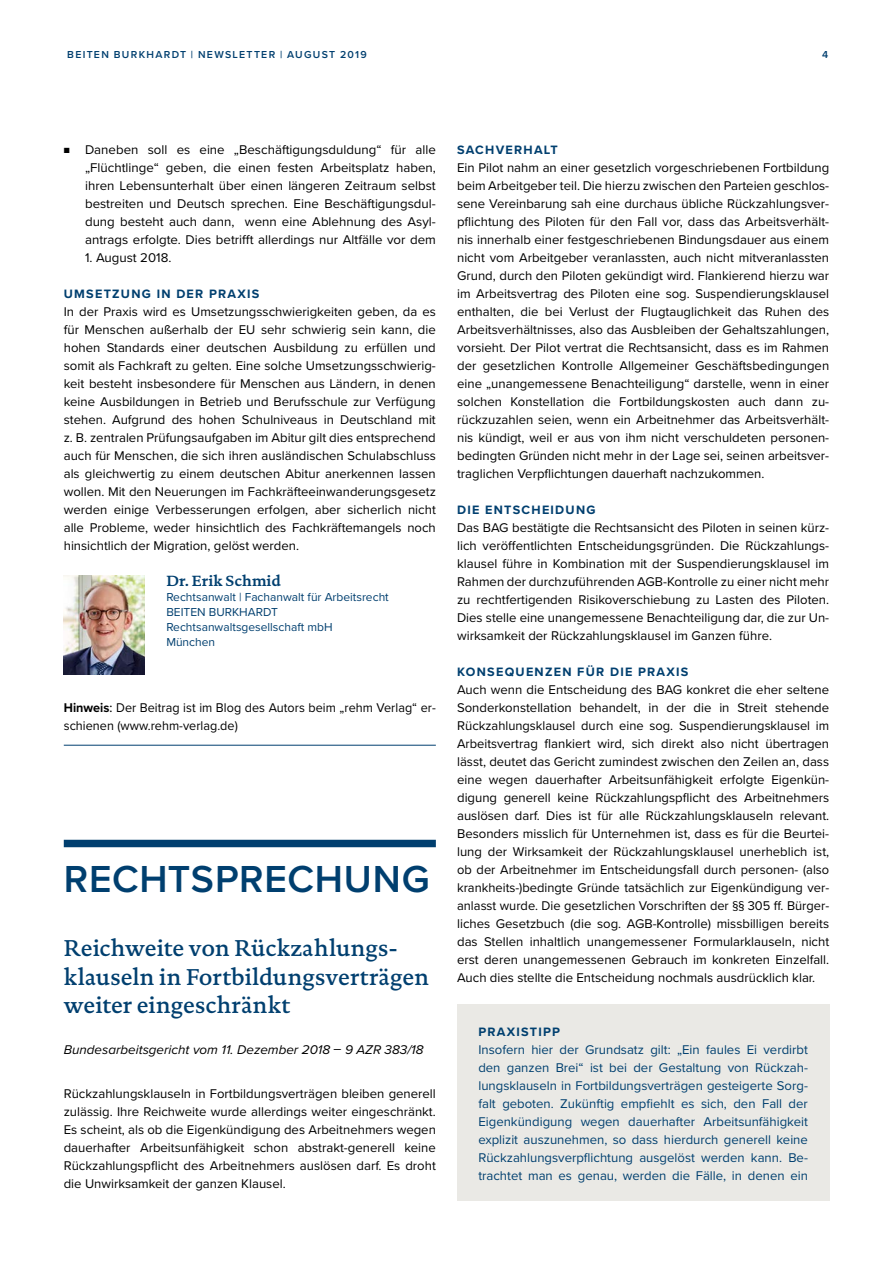
<style>
.page{position:relative;width:893px;height:1263px;background:#fff}
.page>*{position:absolute;margin:0;border:0;box-sizing:border-box;transform-origin:0 0}
.t1{font:600 39px "Proxima Nova";letter-spacing:.02em;color:#003f6f}
.t2{font:500 23.25px/28.5px "DTL Documenta TOT";letter-spacing:.005em;color:#003f6f}
.t3{font:700 15px "DTL Documenta TOT";color:#003f6f}
.t4{font:13.2px/18px "Proxima Nova";color:#000;text-align:justify}
.t5{font:13.2px/18px "Proxima Nova";color:#003f6f;text-align:justify}
.t6{font:13.2px/18px "Proxima Nova";color:#000;scale:.96 1}
.t7{font:italic 13.2px "Proxima Nova";color:#000}
.t8{font:700 12.6px "Proxima Nova";letter-spacing:.1em;color:#003f6f}
.t9{font:12px/15px "Proxima Nova";color:#003f6f}
.t10{font:600 10.5px "Proxima Nova";letter-spacing:.125em;color:#003f6f}
.s1{font-size:9px}
.s2{font-weight:700}
.s3{font-weight:500}
.s4{font-style:normal}
</style>
<div class="page">
<div style="left:64px;top:840px;width:372px;height:7px;background:#003f6f"></div>
<div style="left:457px;top:1005px;width:372px;height:196px;background:#eae9e5"></div>
<img style="left:64px;top:576px;width:80px;height:99px">
<hr style="left:64px;top:745px;width:372px;height:1px;background:#003f6f">
<p class="t10" style="left:67px;top:47px;width:301px">BEITEN BURKHARDT | NEWSLETTER | AUGUST 2019</p>
<p class="t10" style="left:822px;top:47px;width:8px">4</p>
<p class="t4" style="left:85px;top:140px;width:352px;text-indent:-21px"><span class="s1">■</span> Daneben soll es eine „Beschäftigungsduldung“ für alle „Flüchtlinge“ geben, die einen festen Arbeitsplatz haben, ihren Lebensunterhalt über einen längeren Zeitraum selbst bestreiten und Deutsch sprechen. Eine Beschäftigungsdul&shy;dung besteht auch dann, wenn eine Ablehnung des Asyl&shy;antrags erfolgte. Dies betrifft allerdings nur Altfälle vor dem</p>
<p class="t4" style="left:85px;top:248px;width:88px">1. August 2018.</p>
<p class="t8" style="left:64px;top:284px;width:197px">UMSETZUNG IN DER PRAXIS</p>
<p class="t4" style="left:64px;top:302px;width:374px">In der Praxis wird es Umsetzungsschwierigkeiten geben, da es für Menschen außerhalb der EU sehr schwierig sein kann, die hohen Standards einer deutschen Ausbildung zu erfüllen und somit als Fachkraft zu gelten. Eine solche Umsetzungsschwierig&shy;keit besteht insbesondere für Menschen aus Ländern, in denen keine Ausbildungen in Betrieb und Berufsschule zur Verfügung stehen. Aufgrund des hohen Schulniveaus in Deutschland mit z. B. zentralen Prüfungsaufgaben im Abitur gilt dies entsprechend auch für Menschen, die sich ihren ausländischen Schulabschluss als gleichwertig zu einem deutschen Abitur anerkennen lassen wollen. Mit den Neuerungen im Fachkräfteeinwanderungsgesetz werden einige Verbesserungen erfolgen, aber sicherlich nicht alle Probleme, weder hinsichtlich des Fachkräftemangels noch hinsichtlich der Migration, gelöst werden.</p>
<p class="t3" style="left:166px;top:571px;width:116px">Dr. Erik Schmid</p>
<p class="t9" style="left:166px;top:589px;width:224px">Rechtsanwalt | Fachanwalt für Arbeitsrecht<br>BEITEN BURKHARDT<br>Rechtsanwaltsgesellschaft mbH<br>München</p>
<p class="t6" style="left:64px;top:698px;width:389px"><span class="s2">Hinweis</span><span class="s3">:</span> Der Beitrag ist im Blog des Autors beim „rehm Verlag“ er&shy;schienen (www.rehm-verlag.de)</p>
<h1 class="t1" style="left:64px;top:850px;width:367px">RECHTSPRECHUNG</h1>
<h2 class="t2" style="left:64px;top:934px;width:367px">Reichweite von Rückzahlungs&shy;klauseln in Fortbildungsverträgen weiter eingeschränkt</h2>
<p class="t7" style="left:64px;top:1040px;width:361px">Bundesarbeitsgericht vom 11. Dezember 2018 <span class="s4">–</span> 9 AZR 383/18</p>
<p class="t4" style="left:64px;top:1084px;width:374px">Rückzahlungsklauseln in Fortbildungsverträgen bleiben generell zulässig. Ihre Reichweite wurde allerdings weiter eingeschränkt.<br>Es scheint, als ob die Eigenkündigung des Arbeitnehmers wegen dauerhafter Arbeitsunfähigkeit schon abstrakt-generell keine Rückzahlungspflicht des Arbeitnehmers auslösen darf. Es droht die Unwirksamkeit der ganzen Klausel.</p>
<p class="t8" style="left:457px;top:140px;width:102px">SACHVERHALT</p>
<p class="t4" style="left:457px;top:158px;width:374px">Ein Pilot nahm an einer gesetzlich vorgeschriebenen Fortbildung beim Arbeitgeber teil. Die hierzu zwischen den Parteien geschlos&shy;sene Vereinbarung sah eine durchaus übliche Rückzahlungsver&shy;pflichtung des Piloten für den Fall vor, dass das Arbeitsverhält&shy;nis innerhalb einer festgeschriebenen Bindungsdauer aus einem nicht vom Arbeitgeber veranlassten, auch nicht mitveranlassten Grund, durch den Piloten gekündigt wird. Flankierend hierzu war im Arbeitsvertrag des Piloten eine sog. Suspendierungsklausel enthalten, die bei Verlust der Flugtauglichkeit das Ruhen des Arbeitsverhältnisses, also das Ausbleiben der Gehaltszahlungen, vorsieht. Der Pilot vertrat die Rechtsansicht, dass es im Rahmen der gesetzlichen Kontrolle Allgemeiner Geschäftsbedingungen eine „unangemessene Benachteiligung“ darstelle, wenn in einer solchen Konstellation die Fortbildungskosten auch dann zu&shy;rückzuzahlen seien, wenn ein Arbeitnehmer das Arbeitsverhält&shy;nis kündigt, weil er aus von ihm nicht verschuldeten personen&shy;bedingten Gründen nicht mehr in der Lage sei, seinen arbeitsver&shy;traglichen Verpflichtungen dauerhaft nachzukommen.</p>
<p class="t8" style="left:457px;top:500px;width:140px">DIE ENTSCHEIDUNG</p>
<p class="t4" style="left:457px;top:518px;width:374px">Das BAG bestätigte die Rechtsansicht des Piloten in seinen kürz&shy;lich veröffentlichten Entscheidungsgründen. Die Rückzahlungs&shy;klausel führe in Kombination mit der Suspendierungsklausel im Rahmen der durchzuführenden AGB-Kontrolle zu einer nicht mehr zu rechtfertigenden Risikoverschiebung zu Lasten des Piloten.<br>Dies stelle eine unangemessene Benachteiligung dar, die zur Un&shy;wirksamkeit der Rückzahlungsklausel im Ganzen führe.</p>
<p class="t8" style="left:457px;top:662px;width:233px">KONSEQUENZEN FÜR DIE PRAXIS</p>
<p class="t4" style="left:457px;top:680px;width:374px">Auch wenn die Entscheidung des BAG konkret die eher seltene Sonderkonstellation behandelt, in der die in Streit stehende Rückzahlungsklausel durch eine sog. Suspendierungsklausel im Arbeitsvertrag flankiert wird, sich direkt also nicht übertragen lässt, deutet das Gericht zumindest zwischen den Zeilen an, dass eine wegen dauerhafter Arbeitsunfähigkeit erfolgte Eigenkün&shy;digung generell keine Rückzahlungspflicht des Arbeitnehmers auslösen darf. Dies ist für alle Rückzahlungsklauseln relevant.<br>Besonders misslich für Unternehmen ist, dass es für die Beurtei&shy;lung der Wirksamkeit der Rückzahlungsklausel unerheblich ist, ob der Arbeitnehmer im Entscheidungsfall durch personen- (also krankheits-)bedingte Gründe tatsächlich zur Eigenkündigung ver&shy;anlasst wurde. Die gesetzlichen Vorschriften der §§ 305 ff. Bürger&shy;liches Gesetzbuch (die sog. AGB-Kontrolle) missbilligen bereits das Stellen inhaltlich unangemessener Formularklauseln, nicht erst deren unangemessenen Gebrauch im konkreten Einzelfall.<br>Auch dies stellte die Entscheidung nochmals ausdrücklich klar.</p>
<p class="t8" style="left:478px;top:1022px;width:83px">PRAXISTIPP</p>
<p class="t5" style="left:478px;top:1040px;width:331px">Insofern hier der Grundsatz gilt: „Ein faules Ei verdirbt den ganzen Brei“ ist bei der Gestaltung von Rückzah&shy;lungsklauseln in Fortbildungsverträgen gesteigerte Sorg&shy;falt geboten. Zukünftig empfiehlt es sich, den Fall der Eigenkündigung wegen dauerhafter Arbeitsunfähigkeit explizit auszunehmen, so dass hierdurch generell keine Rückzahlungsverpflichtung ausgelöst werden kann. Be&shy;trachtet man es genau, werden die Fälle, in denen ein</p>
</div>
